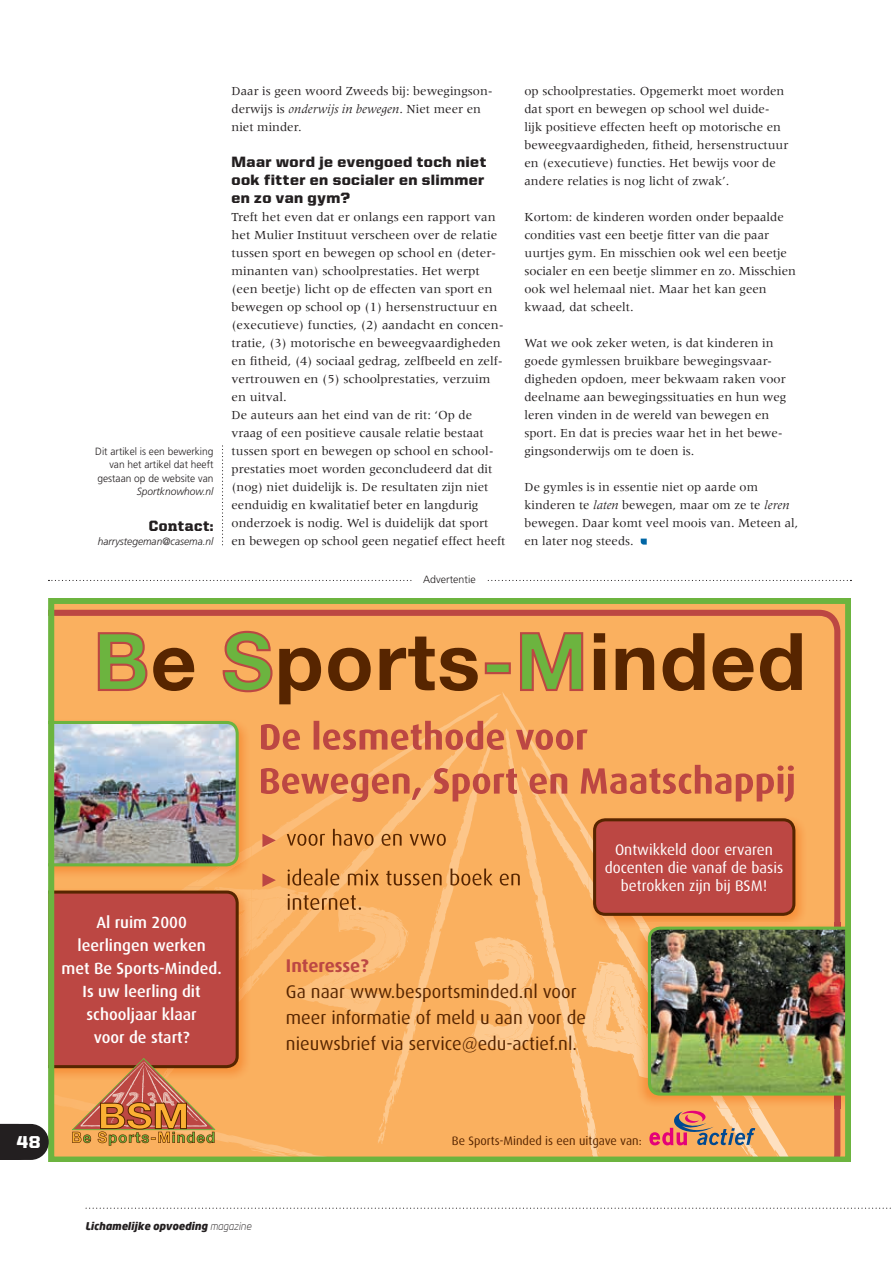
<style>
.page{position:relative;width:893px;height:1263px;background:#fff}
.page>*{position:absolute;margin:0;border:0;box-sizing:border-box;transform-origin:0 0}
.t1{font:18.3px/26px "Dax";color:#572500}
.t2{font:700 18.3px "Dax";letter-spacing:-.005em;color:#bc4743}
.t3{font:900 17.25px "United Sans Reg";color:#fff}
.t4{font:500 16.2px/23px "Dax";color:#fff;text-align:center}
.t5{font:15.3px/18.3px "Dax";color:#fff;text-align:center}
.t6{font:900 15px/18px "United Sans Reg";letter-spacing:.03em;color:#231f20}
.t7{font:900 15px "United Serif Reg";letter-spacing:.04em;color:#231f20}
.t8{font:12.75px/18px "Meridien LT Std";color:#231f20}
.t9{font:12.3px "Dax";color:#572500}
.t10{font:300 10.5px/13.5px "Frutiger LT Std";color:#231f20;text-align:right}
.t11{font:italic 300 10.5px "Frutiger LT Std";color:#231f20}
.t12{font:italic 900 10.5px "Neo Sans";color:#231f20}
.s1{font-style:italic}
.s2{font-weight:300}
</style>
<div class="page">
<svg style="left:56px;top:610px;width:784px;height:545px;background:#daa268"></svg>
<svg style="left:649px;top:1111px;width:106px;height:34px;background:#d2906f"></svg>
<img style="left:56px;top:886px;width:149px;height:4px">
<img style="left:240px;top:977px;width:9px;height:100px">
<img style="left:245px;top:894px;width:7px;height:35px">
<img style="left:185px;top:887px;width:60px;height:95px">
<img style="left:635px;top:1095px;width:208px;height:13px">
<img style="left:639px;top:1095px;width:121px;height:13px">
<img style="left:834px;top:1095px;width:6px;height:13px">
<svg style="left:252px;top:715px;width:591px;height:380px;background:#da985b"></svg>
<div style="left:49px;top:599px;width:801px;height:563px;border:6px solid #6cb43f"></div>
<svg style="left:641px;top:539px;width:6px;height:6px"></svg>
<svg style="left:221px;top:630px;width:257px;height:74px;background:#c58943"></svg>
<svg style="left:222px;top:445px;width:1px;height:101px"></svg>
<svg style="left:48px;top:580px;width:803px;height:1px"></svg>
<div style="left:412px;top:575px;width:74px;height:18px;background:#fff"></div>
<svg style="left:0;top:890px;width:240px;height:270px"></svg>
<svg style="left:85px;top:1207px;width:806px;height:2px"></svg>
<p class="t10" style="left:95px;top:444px;width:120px">Dit artikel is een bewerking van het artikel dat heeft gestaan op de website van</p>
<p class="t11" style="left:137px;top:485px;width:78px">Sportknowhow.nl</p>
<p class="t7" style="left:149px;top:518px;width:66px">Contact:</p>
<p class="t11" style="left:98px;top:535px;width:117px">harrystegeman@casema.nl</p>
<p class="t8" style="left:232px;top:81px;width:263px">Daar is geen woord Zweeds bij: bewegingson&shy;derwijs is <span class="s1">onderwijs in bewegen</span>. Niet meer en niet minder.</p>
<p class="t6" style="left:232px;top:152px;width:256px">Maar word je evengoed toch niet ook fitter en socialer en slimmer en zo van gym?</p>
<p class="t8" style="left:232px;top:207px;width:276px">Treft het even dat er onlangs een rapport van het Mulier Instituut verscheen over de relatie tussen sport en bewegen op school en (deter&shy;minanten van) schoolprestaties. Het werpt (een beetje) licht op de effecten van sport en bewegen op school op (1) hersenstructuur en (executieve) functies, (2) aandacht en concen&shy;tratie, (3) motorische en beweegvaardigheden en fitheid, (4) sociaal gedrag, zelfbeeld en zelf&shy;vertrouwen en (5) schoolprestaties, verzuim en uitval.<br>De auteurs aan het eind van de rit: ‘Op de vraag of een positieve causale relatie bestaat tussen sport en bewegen op school en school&shy;prestaties moet worden geconcludeerd dat dit (nog) niet duidelijk is. De resultaten zijn niet eenduidig en kwalitatief beter en langdurig onderzoek is nodig. Wel is duidelijk dat sport en bewegen op school geen negatief effect heeft</p>
<p class="t10" style="left:423px;top:573px;width:54px">Advertentie</p>
<p class="t8" style="left:524px;top:81px;width:266px">op schoolprestaties. Opgemerkt moet worden dat sport en bewegen op school wel duide&shy;lijk positieve effecten heeft op motorische en beweegvaardigheden, fitheid, hersenstructuur en (executieve) functies. Het bewijs voor de andere relaties is nog licht of zwak’.</p>
<p class="t8" style="left:524px;top:207px;width:273px">Kortom: de kinderen worden onder bepaalde condities vast een beetje fitter van die paar uurtjes gym. En misschien ook wel een beetje socialer en een beetje slimmer en zo. Misschien ook wel helemaal niet. Maar het kan geen kwaad, dat scheelt.</p>
<p class="t8" style="left:524px;top:333px;width:263px">Wat we ook zeker weten, is dat kinderen in goede gymlessen bruikbare bewegingsvaar&shy;digheden opdoen, meer bekwaam raken voor deelname aan bewegingssituaties en hun weg leren vinden in de wereld van bewegen en sport. En dat is precies waar het in het bewe&shy;gingsonderwijs om te doen is.</p>
<p class="t8" style="left:524px;top:477px;width:275px">De gymles is in essentie niet op aarde om kinderen te <span class="s1">laten</span> bewegen, maar om ze te <span class="s1">leren </span>bewegen. Daar komt veel moois van. Meteen al, en later nog steeds.</p>
<p class="t4" style="left:62px;top:911px;width:162px">Al ruim 2000 leerlingen werken met Be Sports-Minded.<br>Is uw leerling dit schooljaar klaar<br>voor de start?</p>
<h2 class="t3" style="left:17px;top:1133px;width:25px">48</h2>
<p class="t12" style="left:85px;top:1219px;width:168px">Lichamelijke opvoeding <span class="s2">magazine</span></p>
<p class="t5" style="left:605px;top:840px;width:180px">Ontwikkeld door ervaren docenten die vanaf de basis betrokken zijn bij BSM!</p>
<h1 class="t2" style="left:286px;top:956px;width:84px">Interesse?</h1>
<h1 class="t1" style="left:286px;top:979px;width:302px">Ga naar www.besportsminded.nl voor meer informatie of meld u aan voor de nieuwsbrief via service@edu-actief.nl.</h1>
<p class="t9" style="left:452px;top:1134px;width:191px">Be Sports-Minded is een uitgave van:</p>
</div>
